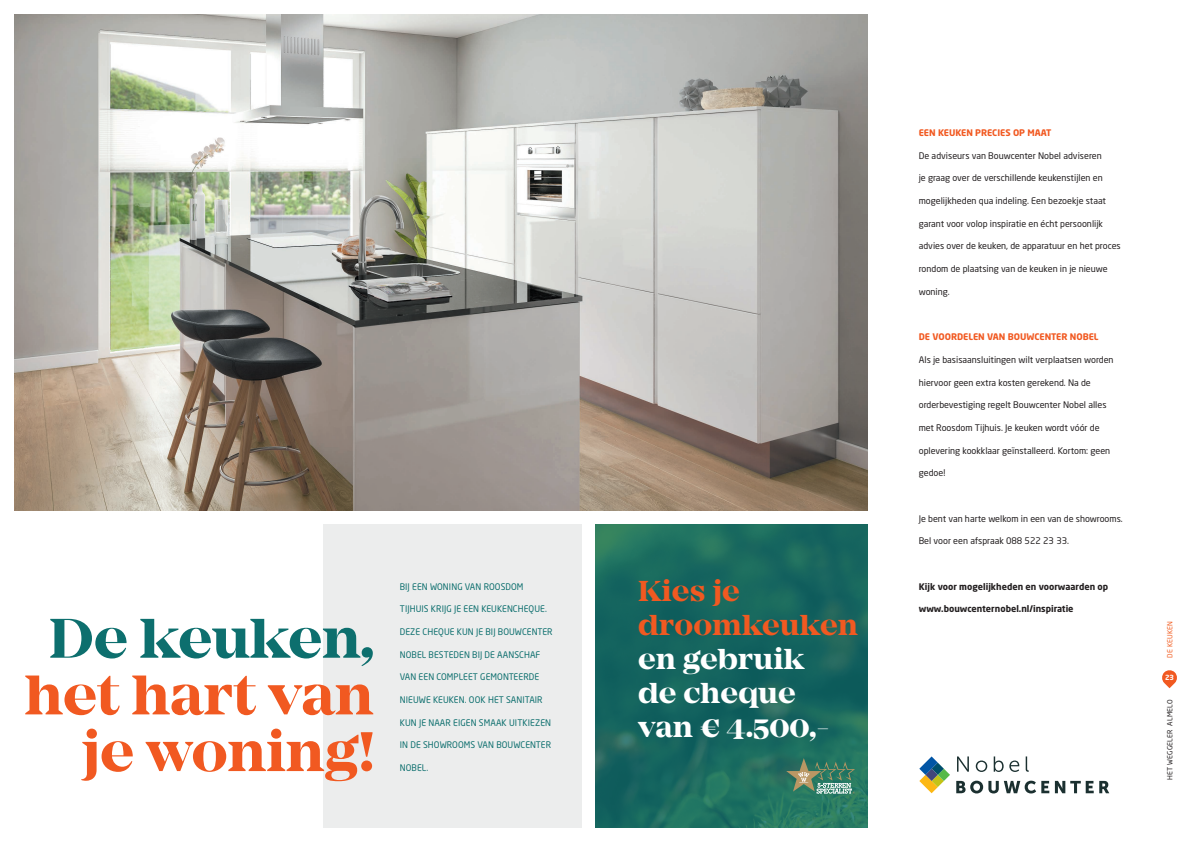
<style>
.page{position:relative;width:1191px;height:842px;background:#fff}
.page>*{position:absolute;margin:0;border:0;box-sizing:border-box;transform-origin:0 0}
.t1{font:700 58px/56.7px "Mirador";letter-spacing:-.01em;color:#f15921;text-align:right}
.t2{font:700 58px "Mirador";letter-spacing:-.01em;color:#0d6f6e}
.t3{font:700 30px/34px "Mirador";color:#fff}
.t4{font:700 30px/34px "Mirador";color:#f15921}
.t5{font:9px "Neo Sans Std";color:#231f20}
.t6{font:9px "Neo Sans Std";letter-spacing:.01em;color:#0d6f6e;scale:.96 1}
.t7{font:700 9px "Neo Sans Std";color:#231f20}
.t8{font:700 9px "Neo Sans Std";color:#f15921}
.t9{font:7px "Neo Sans Std";letter-spacing:.03em;color:#231f20}
.t10{font:7px "Neo Sans Std";letter-spacing:.03em;color:#f25d21}
.t11{font:700 7px "Neo Sans Std";color:#fff}
</style>
<div class="page">
<svg style="left:595px;top:524px;width:272px;height:304px;background:#19685e"></svg>
<div style="left:323px;top:524px;width:258px;height:304px;background:#eceded"></div>
<img style="left:14px;top:14px;width:853px;height:496px">
<svg style="left:786px;top:758px;width:69px;height:36px;background:#568871"></svg>
<svg style="left:919px;top:756px;width:31px;height:37px"></svg>
<svg style="left:956px;top:781px;width:93px;height:12px"></svg>
<svg style="left:1055px;top:781px;width:38px;height:12px"></svg>
<svg style="left:1099px;top:781px;width:10px;height:12px"></svg>
<svg style="left:957px;top:756px;width:12px;height:16px"></svg>
<svg style="left:975px;top:760px;width:12px;height:12px"></svg>
<svg style="left:993px;top:756px;width:10px;height:16px"></svg>
<svg style="left:1009px;top:760px;width:10px;height:12px"></svg>
<svg style="left:1025px;top:756px;width:3px;height:16px"></svg>
<svg style="left:1162px;top:670px;width:15px;height:18px"></svg>
<h1 class="t2" style="left:49px;top:604px;width:326px">De keuken,</h1>
<h1 class="t1" style="left:25px;top:668px;width:351px">het hart van je woning!</h1>
<p class="t6" style="left:400px;top:581px;width:130px">BIJ EEN WONING VAN ROOSDOM</p>
<p class="t6" style="left:400px;top:603px;width:155px">TIJHUIS KRIJG JE EEN KEUKENCHEQUE.</p>
<p class="t6" style="left:400px;top:626px;width:161px">DEZE CHEQUE KUN JE BIJ BOUWCENTER</p>
<p class="t6" style="left:400px;top:649px;width:148px">NOBEL BESTEDEN BIJ DE AANSCHAF</p>
<p class="t6" style="left:400px;top:672px;width:147px">VAN EEN COMPLEET GEMONTEERDE</p>
<p class="t6" style="left:400px;top:694px;width:150px">NIEUWE KEUKEN. OOK HET SANITAIR</p>
<p class="t6" style="left:400px;top:717px;width:159px">KUN JE NAAR EIGEN SMAAK UITKIEZEN</p>
<p class="t6" style="left:400px;top:740px;width:159px">IN DE SHOWROOMS VAN BOUWCENTER</p>
<p class="t6" style="left:400px;top:762px;width:31px">NOBEL.</p>
<h2 class="t4" style="left:638px;top:575px;width:221px">Kies je droomkeuken</h2>
<h2 class="t3" style="left:638px;top:643px;width:193px">en gebruik de cheque van € 4.500,-</h2>
<p class="t8" style="left:918px;top:127px;width:134px">EEN KEUKEN PRECIES OP MAAT</p>
<p class="t5" style="left:918px;top:150px;width:184px">De adviseurs van Bouwcenter Nobel adviseren</p>
<p class="t5" style="left:918px;top:173px;width:185px">je graag over de verschillende keukenstijlen en</p>
<p class="t5" style="left:918px;top:195px;width:189px">mogelijkheden qua indeling. Een bezoekje staat</p>
<p class="t5" style="left:918px;top:218px;width:186px">garant voor volop inspiratie en écht persoonlijk</p>
<p class="t5" style="left:918px;top:241px;width:203px">advies over de keuken, de apparatuur en het proces</p>
<p class="t5" style="left:918px;top:263px;width:190px">rondom de plaatsing van de keuken in je nieuwe</p>
<p class="t5" style="left:918px;top:286px;width:33px">woning.</p>
<p class="t8" style="left:918px;top:331px;width:181px">DE VOORDELEN VAN BOUWCENTER NOBEL</p>
<p class="t5" style="left:918px;top:354px;width:196px">Als je basisaansluitingen wilt verplaatsen worden</p>
<p class="t5" style="left:918px;top:377px;width:174px">hiervoor geen extra kosten gerekend. Na de</p>
<p class="t5" style="left:918px;top:399px;width:189px">orderbevestiging regelt Bouwcenter Nobel alles</p>
<p class="t5" style="left:918px;top:422px;width:182px">met Roosdom Tijhuis. Je keuken wordt vóór de</p>
<p class="t5" style="left:918px;top:445px;width:193px">oplevering kookklaar geïnstalleerd. Kortom: geen</p>
<p class="t5" style="left:918px;top:467px;width:28px">gedoe!</p>
<p class="t5" style="left:918px;top:513px;width:206px">Je bent van harte welkom in een van de showrooms.</p>
<p class="t5" style="left:918px;top:535px;width:152px">Bel voor een afspraak 088 522 23 33.</p>
<p class="t7" style="left:918px;top:581px;width:191px">Kijk voor mogelijkheden en voorwaarden op</p>
<p class="t7" style="left:918px;top:603px;width:156px">www.bouwcenternobel.nl/inspiratie</p>
<p class="t10" style="left:1165px;top:658px;width:38px;rotate:-90deg">DE KEUKEN</p>
<p class="t11" style="left:1165px;top:673px;width:11px">23</p>
<p class="t9" style="left:1165px;top:780px;width:82px;rotate:-90deg">HET WEGGELER ALMELO</p>
</div>
